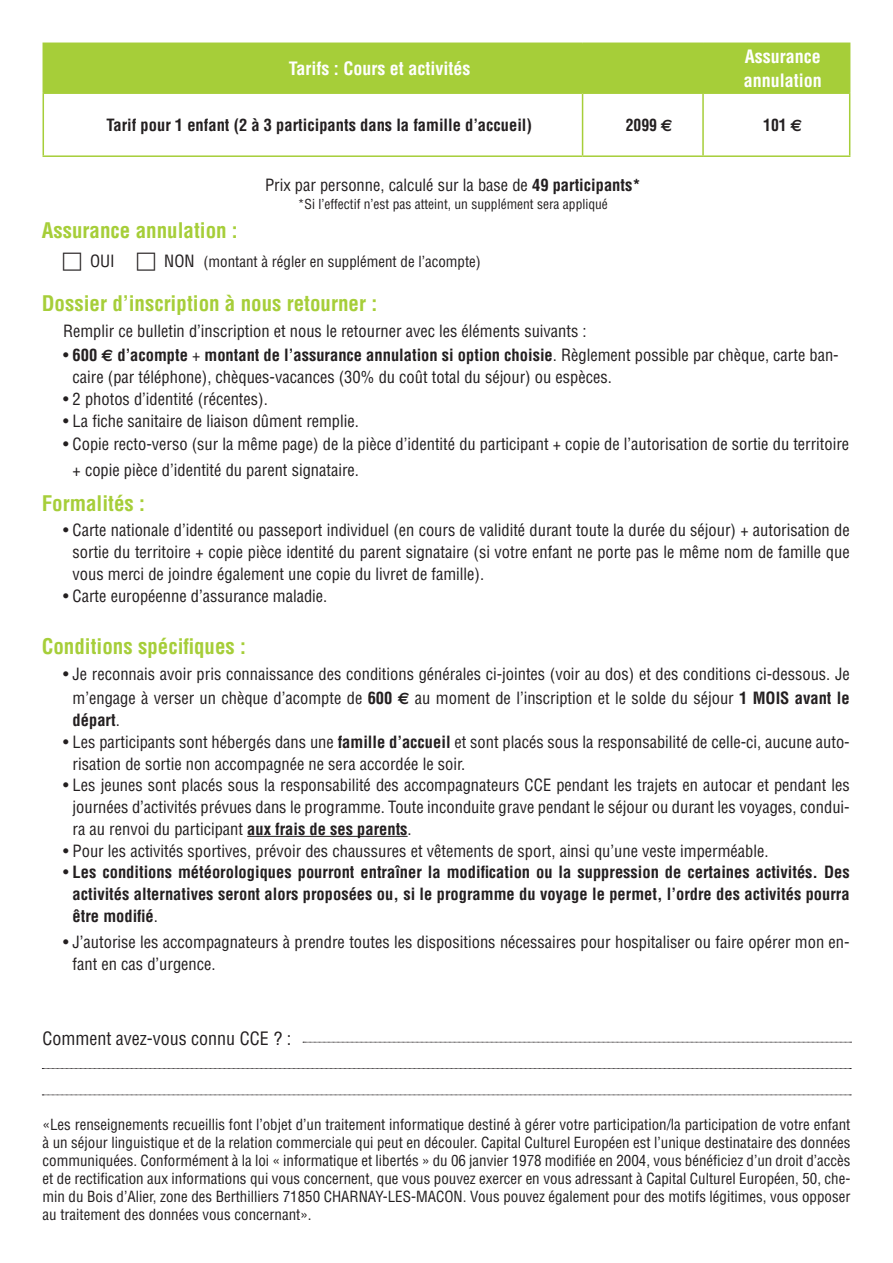
<style>
.page{position:relative;width:893px;height:1263px;background:#fff}
.page>*{position:absolute;margin:0;border:0;box-sizing:border-box;transform-origin:0 0}
.Titre_dossier_d_insc{font:700 condensed 21px "Helvetica";color:#a6ce39}
.Titre_tarifs{font:700 condensed 18px/24px "Helvetica";color:#fff}
.t1{font:condensed 18px "Helvetica";color:#231f20}
.Style_de_paragraphe{font:condensed 16.5px/21.8px "Helvetica";color:#231f20}
.Style_de_paragraphe-2{font:700 condensed 16.5px/21.8px "Helvetica";color:#231f20;text-align:justify}
.Titre_dossier_d_insc-2{font:condensed 16.5px/25.3px "Helvetica";color:#231f20}
.Texte_courant_tarif{font:700 condensed 16.5px "Helvetica";color:#231f20}
.corps_texte{font:condensed 16.5px "Helvetica";color:#231f20}
.Texte_courant_tarif-2{font:700 condensed 16.5px "Helvetica";color:#231f20;scale:.95 1}
.t2{font:condensed 15px/18px "Helvetica";color:#231f20;text-align:justify}
.corps_texte-2{font:condensed 13.5px "Helvetica";color:#231f20}
.s1{font-family:"Euro Sans";font-stretch:normal}
.s2{font-weight:700}
.s3{font-size:16.5px}
.s4{font-family:"Euro Sans";font-weight:700;font-stretch:normal}
.s5{font-weight:400}
</style>
<div class="page">
<div style="left:44px;top:44px;width:805px;height:48px;background:#a6ce39"></div>
<hr style="left:43px;top:94px;width:1px;height:61px;background:#a6ce39">
<hr style="left:582px;top:94px;width:1px;height:61px;background:#a6ce39">
<hr style="left:702px;top:94px;width:2px;height:61px;background:#a6ce39">
<hr style="left:849px;top:94px;width:1px;height:61px;background:#a6ce39">
<hr style="left:43px;top:155px;width:540px;height:2px;background:#a6ce39">
<hr style="left:583px;top:155px;width:120px;height:2px;background:#a6ce39">
<hr style="left:703px;top:155px;width:147px;height:2px;background:#a6ce39">
<hr style="left:43px;top:43px;width:540px;height:1px;background:#a6ce39">
<hr style="left:43px;top:44px;width:1px;height:48px;background:#a6ce39">
<hr style="left:583px;top:43px;width:120px;height:1px;background:#a6ce39">
<hr style="left:703px;top:43px;width:147px;height:1px;background:#a6ce39">
<hr style="left:702px;top:44px;width:2px;height:48px;background:#a6ce39">
<hr style="left:849px;top:44px;width:1px;height:48px;background:#a6ce39">
<hr style="left:43px;top:92px;width:540px;height:2px;background:#a6ce39">
<hr style="left:583px;top:92px;width:120px;height:2px;background:#a6ce39">
<hr style="left:703px;top:92px;width:147px;height:2px;background:#a6ce39">
<hr style="left:247px;top:836px;width:161px;height:1px;background:#231f20">
<svg style="left:303px;top:1042px;width:548px;height:1px"></svg>
<svg style="left:42px;top:1068px;width:809px;height:1px"></svg>
<svg style="left:42px;top:1094px;width:809px;height:1px"></svg>
<p class="Titre_tarifs" style="left:289px;top:56px;width:183px">Tarifs : Cours et activités</p>
<p class="Titre_tarifs" style="left:744px;top:44px;width:80px">Assurance annulation</p>
<p class="Texte_courant_tarif" style="left:107px;top:115px;width:427px">Tarif pour 1 enfant (2 à 3 participants dans la famille d’accueil)</p>
<p class="Texte_courant_tarif-2" style="left:626px;top:115px;width:51px">2099 <span class="s1">€</span></p>
<p class="Texte_courant_tarif-2" style="left:763px;top:115px;width:43px">101 <span class="s1">€</span></p>
<p class="corps_texte" style="left:265px;top:175px;width:377px">Prix par personne, calculé sur la base de <span class="s2">49 participants*</span></p>
<p class="corps_texte-2" style="left:298px;top:196px;width:312px">*Si l’effectif n’est pas atteint, un supplément sera appliqué</p>
<p class="Titre_dossier_d_insc" style="left:42px;top:217px;width:197px">Assurance annulation :</p>
<p class="Style_de_paragraphe" style="left:90px;top:250px;width:26px">OUI</p>
<p class="t2" style="left:164px;top:252px;width:318px"><span class="s3">NON</span> (montant à régler en supplément de l’acompte)</p>
<p class="Titre_dossier_d_insc" style="left:42px;top:290px;width:337px">Dossier d’inscription à nous retourner :</p>
<p class="Style_de_paragraphe" style="left:63px;top:319px;width:525px">Remplir ce bulletin d’inscription et nous le retourner avec les éléments suivants :</p>
<p class="Style_de_paragraphe" style="left:73px;top:344px;width:768px;text-indent:-10px">• <span class="s2">600</span> <span class="s4">€</span> <span class="s2">d’acompte</span> + <span class="s2">montant de l’assurance annulation si option choisie</span>. Règlement possible par chèque, carte ban&shy;caire (par téléphone), chèques-vacances (30% du coût total du séjour) ou espèces.</p>
<p class="Style_de_paragraphe" style="left:63px;top:388px;width:206px">• 2 photos d’identité (récentes).</p>
<p class="Style_de_paragraphe" style="left:63px;top:409px;width:297px">• La fiche sanitaire de liaison dûment remplie.</p>
<p class="Titre_dossier_d_insc-2" style="left:73px;top:431px;width:778px;text-indent:-10px">• Copie recto-verso (sur la même page) de la pièce d’identité du participant + copie de l’autorisation de sortie du territoire + copie pièce d’identité du parent signataire.</p>
<p class="Titre_dossier_d_insc" style="left:42px;top:490px;width:105px">Formalités :</p>
<p class="Style_de_paragraphe" style="left:73px;top:519px;width:779px;text-align:justify;text-indent:-10px">• Carte nationale d’identité ou passeport individuel (en cours de validité durant toute la durée du séjour) + autorisation de sortie du territoire + copie pièce identité du parent signataire (si votre enfant ne porte pas le même nom de famille que vous merci de joindre également une copie du livret de famille).</p>
<p class="Style_de_paragraphe" style="left:63px;top:584px;width:266px">• Carte européenne d’assurance maladie.</p>
<p class="Titre_dossier_d_insc" style="left:42px;top:633px;width:206px">Conditions spécifiques :</p>
<p class="Style_de_paragraphe" style="left:63px;top:661px;width:788px;line-height:24.8px;text-align:center">• Je reconnais avoir pris connaissance des conditions générales ci-jointes (voir au dos) et des conditions ci-dessous. Je m’engage à verser un chèque d’acompte de <span class="s2">600</span> <span class="s4">€</span> au moment de l’inscription et le solde du séjour <span class="s2">1 MOIS avant le</span></p>
<p class="Style_de_paragraphe-2" style="left:73px;top:709px;width:49px">départ<span class="s5">.</span></p>
<p class="Style_de_paragraphe" style="left:73px;top:731px;width:778px;text-indent:-10px">• Les participants sont hébergés dans une <span class="s2">famille d’accueil</span> et sont placés sous la responsabilité de celle-ci, aucune auto&shy;risation de sortie non accompagnée ne sera accordée le soir.</p>
<p class="Style_de_paragraphe" style="left:73px;top:774px;width:778px;text-align:justify;text-indent:-10px">• Les jeunes sont placés sous la responsabilité des accompagnateurs CCE pendant les trajets en autocar et pendant les journées d’activités prévues dans le programme. Toute inconduite grave pendant le séjour ou durant les voyages, condui&shy;ra au renvoi du participant <span class="s2">aux frais de ses parents</span>.</p>
<p class="Style_de_paragraphe" style="left:63px;top:839px;width:707px">• Pour les activités sportives, prévoir des chaussures et vêtements de sport, ainsi qu’une veste imperméable.</p>
<p class="Style_de_paragraphe-2" style="left:73px;top:861px;width:779px;text-indent:-10px"><span class="s5">•</span> Les conditions météorologiques pourront entraîner la modification ou la suppression de certaines activités. Des activités alternatives seront alors proposées ou, si le programme du voyage le permet, l’ordre des activités pourra être modifié<span class="s5">.</span></p>
<p class="Style_de_paragraphe" style="left:73px;top:931px;width:778px;text-indent:-10px">• J’autorise les accompagnateurs à prendre toutes les dispositions nécessaires pour hospitaliser ou faire opérer mon en&shy;fant en cas d’urgence.</p>
<p class="t1" style="left:42px;top:1027px;width:250px">Comment avez-vous connu CCE ? :</p>
<p class="t2" style="left:43px;top:1115px;width:809px">«Les renseignements recueillis font l’objet d’un traitement informatique destiné à gérer votre participation/la participation de votre enfant à un séjour linguistique et de la relation commerciale qui peut en découler. Capital Culturel Européen est l’unique destinataire des données communiquées. Conformément à la loi « informatique et libertés » du 06 janvier 1978 modifiée en 2004, vous bénéficiez d’un droit d’accès et de rectification aux informations qui vous concernent, que vous pouvez exercer en vous adressant à Capital Culturel Européen, 50, che&shy;min du Bois d’Alier, zone des Berthilliers 71850 CHARNAY-LES-MACON. Vous pouvez également pour des motifs légitimes, vous opposer au traitement des données vous concernant».</p>
</div>
